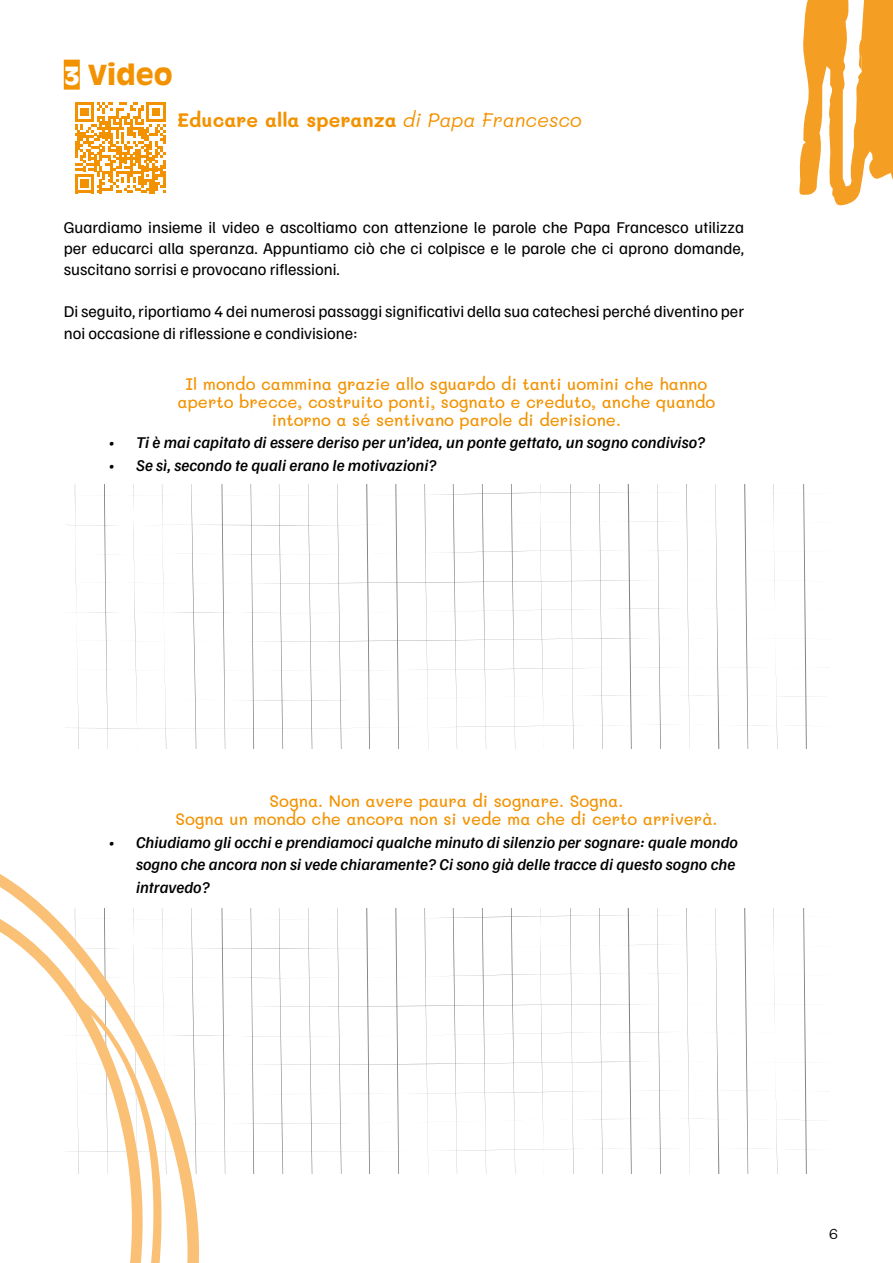
<style>
.page{position:relative;width:893px;height:1263px;background:#fff}
.page>*{position:absolute;margin:0;border:0;box-sizing:border-box;transform-origin:0 0}
.t1{font:700 27px "Antique Olive";color:#f39200}
.t2{font:700 19.5px "Mali";color:#f39200}
.t3{font:16.5px/21px "Familjen Grotesk";color:#000;text-align:justify}
.t4{font:italic 500 16.5px/22.5px "Familjen Grotesk";color:#000}
.t5{font:500 16.5px/18px "Mali";color:#f39200;text-align:center}
.t6{font:15px "Mali";color:#000}
.s1{font-size:24px;color:#fff}
.s2{font-weight:400;font-style:italic}
</style>
<div class="page">
<div style="left:64px;top:60px;width:16px;height:30px;background:#f39200"></div>
<svg style="left:75px;top:102px;width:91px;height:91px"></svg>
<svg style="left:65px;top:485px;width:747px;height:263px"></svg>
<svg style="left:200px;top:908px;width:612px;height:266px"></svg>
<svg style="left:799px;top:0;width:94px;height:206px"></svg>
<svg style="left:0;top:874px;width:200px;height:389px"></svg>
<h1 class="t1" style="left:64px;top:57px;width:110px"><span class="s1">3</span> Video</h1>
<p class="t2" style="left:177px;top:109px;width:406px">Educare alla speranza <span class="s2">di Papa Francesco</span></p>
<p class="t3" style="left:64px;top:217px;width:682px">Guardiamo insieme il video e ascoltiamo con attenzione le parole che Papa Francesco utilizza per educarci alla speranza. Appuntiamo ciò che ci colpisce e le parole che ci aprono domande, suscitano sorrisi e provocano riflessioni.</p>
<p class="t3" style="left:64px;top:301px;width:682px">Di seguito, riportiamo 4 dei numerosi passaggi significativi della sua catechesi perché diventino per noi occasione di riflessione e condivisione:</p>
<p class="t5" style="left:177px;top:375px;width:540px">Il mondo cammina grazie allo sguardo di tanti uomini che hanno aperto brecce, costruito ponti, sognato e creduto, anche quando intorno a sé sentivano parole di derisione.</p>
<p class="t4" style="left:109px;top:430px;width:598px">• Ti è mai capitato di essere deriso per un’idea, un ponte gettato, un sogno condiviso?</p>
<p class="t4" style="left:109px;top:453px;width:329px">• Se sì, secondo te quali erano le motivazioni?</p>
<p class="t5" style="left:175px;top:793px;width:544px">Sogna. Non avere paura di sognare. Sogna.<br>Sogna un mondo che ancora non si vede ma che di certo arriverà.</p>
<p class="t4" style="left:136px;top:830px;width:603px;text-indent:-27px">• Chiudiamo gli occhi e prendiamoci qualche minuto di silenzio per sognare: quale mondo sogno che ancora non si vede chiaramente? Ci sono già delle tracce di questo sogno che intravedo?</p>
<p class="t6" style="left:829px;top:1225px;width:11px">6</p>
</div>
